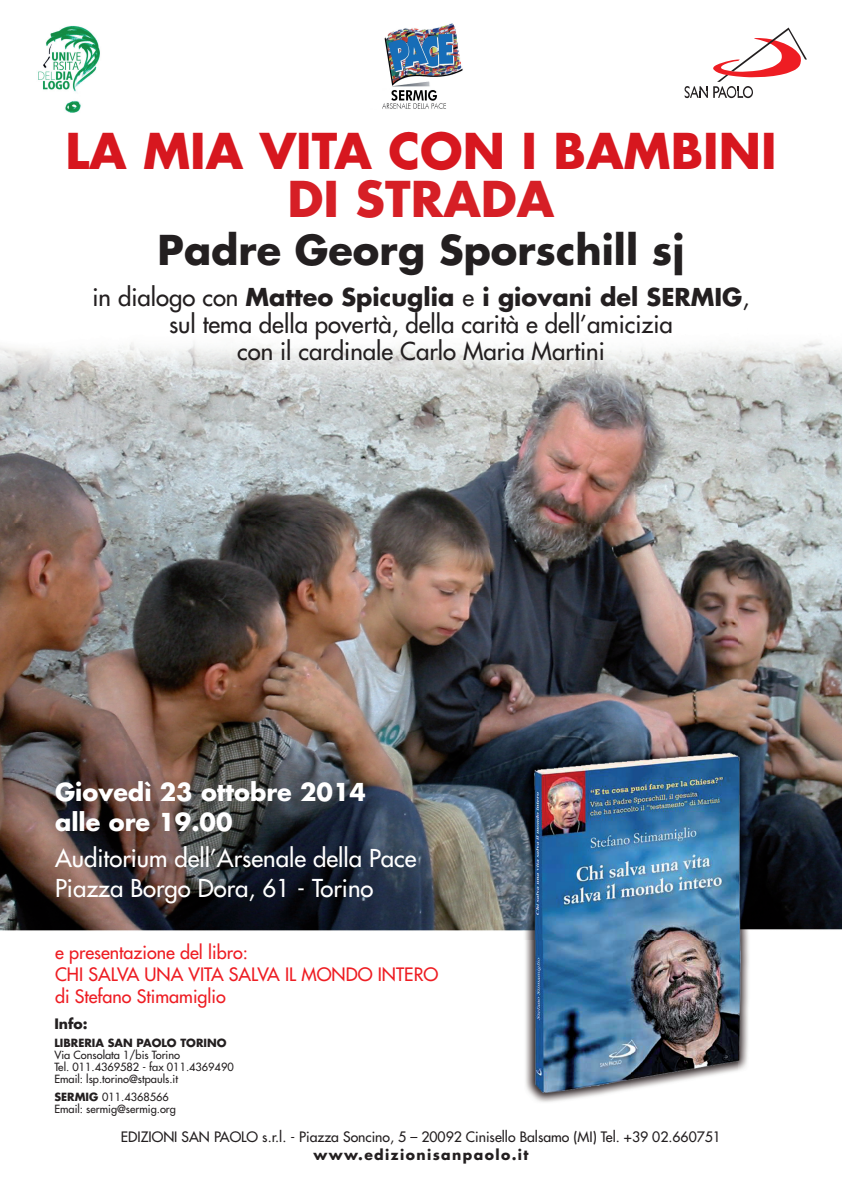
<style>
.page{position:relative;width:842px;height:1191px;background:#fff}
.page>*{position:absolute;margin:0;border:0;box-sizing:border-box;transform-origin:0 0}
.t1{font:700 48px "Futura Std";color:#d7171f}
.t2{font:700 48px "Futura Std";color:#d61f26}
.t3{font:700 40px "Futura Std";color:#231f20}
.t4{font:500 24px/27px "Futura Std";color:#231f20;text-align:center}
.t5{font:500 24px/30px "Futura Std";color:#fff}
.t6{font:700 24px/30px "Futura Std";color:#fff}
.t7{font:500 18px/22px "Futura Std";color:#ee1d23}
.t8{font:500 14px "Futura Std";color:#231f20}
.t9{font:700 14px "Futura Std";letter-spacing:.1em;color:#231f20}
.t10{font:500 11px/12px "Futura Std";color:#231f20}
.t11{font:700 11px "Futura Std";color:#231f20}
.s1{font-weight:700}
</style>
<div class="page">
<img style="left:0;top:340px;width:842px;height:762px">
<svg style="left:684px;top:28px;width:123px;height:70px"></svg>
<img style="left:382px;top:23px;width:81px;height:86px">
<img style="left:38px;top:25px;width:62px;height:88px">
<h1 class="t1" style="left:65px;top:119px;width:713px">LA MIA VITA CON I BAMBINI</h1>
<h1 class="t2" style="left:287px;top:167px;width:268px">DI STRADA</h1>
<h2 class="t3" style="left:158px;top:223px;width:528px">Padre Georg Sporschill sj</h2>
<p class="t4" style="left:93px;top:283px;width:658px">in dialogo con <span class="s1">Matteo Spicuglia</span> e <span class="s1">i giovani del SERMIG</span>, sul tema della povertà, della carità e dell’amicizia<br>con il cardinale Carlo Maria Martini</p>
<p class="t6" style="left:55px;top:777px;width:312px">Giovedì 23 ottobre 2014 alle ore 19.00</p>
<p class="t5" style="left:55px;top:843px;width:363px">Auditorium dell’Arsenale della Pace<br>Piazza Borgo Dora, 61 - Torino</p>
<p class="t7" style="left:55px;top:941px;width:385px">e presentazione del libro:<br>CHI SALVA UNA VITA SALVA IL MONDO INTERO di Stefano Stimamiglio</p>
<p class="t9" style="left:54px;top:1014px;width:35px">Info:</p>
<p class="t11" style="left:54px;top:1035px;width:174px">LIBRERIA SAN PAOLO TORINO</p>
<p class="t10" style="left:54px;top:1048px;width:181px">Via Consolata 1/bis Torino<br>Tel. 011.4369582 - fax 011.4369490<br>Email: lsp.torino@stpauls.it</p>
<p class="t10" style="left:54px;top:1090px;width:123px"><span class="s1">SERMIG</span> 011.4368566<br>Email: sermig@sermig.org</p>
<p class="t8" style="left:121px;top:1128px;width:602px">EDIZIONI SAN PAOLO s.r.l. - Piazza Soncino, 5 – 20092 Cinisello Balsamo (MI) Tel. +39 02.660751</p>
<p class="t9" style="left:313px;top:1145px;width:217px">www.edizionisanpaolo.it</p>
</div>
